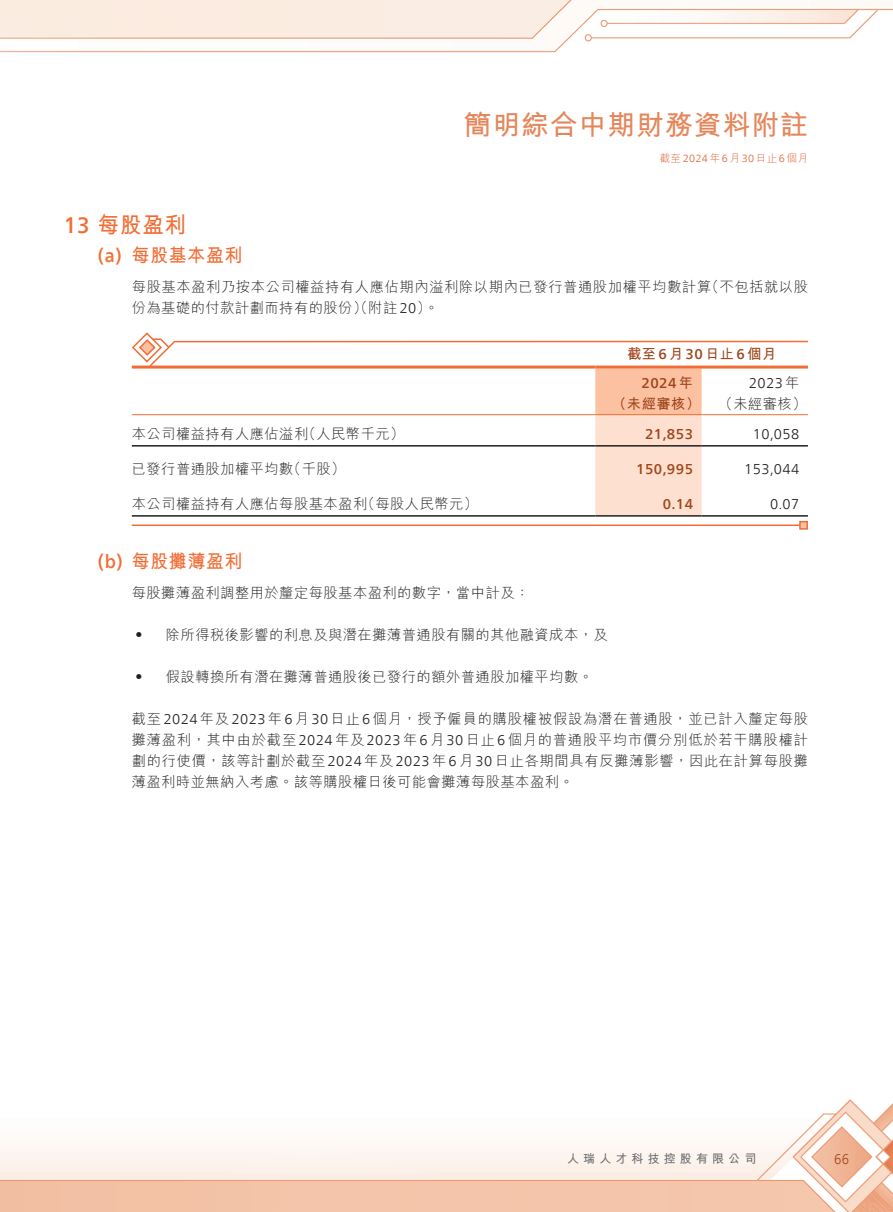
<style>
.page{position:relative;width:893px;height:1212px;background:#fff}
.page>*{position:absolute;margin:0;border:0;box-sizing:border-box;transform-origin:0 0}
.t1{font:700 27.75px "M Hei HK";letter-spacing:.035em;color:#e5865b}
._3__標題{font:700 22.5px "M Hei HK";color:#f26d35;scale:.95 1}
._4__副標題{font:700 18.75px "M Hei HK";letter-spacing:.04em;color:#f26d35;scale:.95 1}
._4__副標題-2{font:500 18.75px "Frutiger Neue LT Com";color:#f26d35;scale:.95 1}
._1__內文{font:300 14.25px/21px "M Hei HK";letter-spacing:.035em;color:#231f20}
._1__內文-2{font:300 14.25px "Frutiger Neue LT Com";letter-spacing:.035em;color:#231f20}
._1__內文-3{font:500 14.25px "Frutiger Neue LT Com";letter-spacing:.035em;color:#a0461d}
._1__內文-4{font:700 14.25px "M Hei HK";letter-spacing:.035em;color:#a0461d}
.t2{font:300 14.25px "Frutiger Neue LT Com";color:#a0461d;scale:.9 1}
.t3{font:700 12px "M Hei HK";letter-spacing:.345em;color:#6c6d70}
.t4{font:300 10.5px "M Hei HK";color:#db6230}
.s1{font-family:"Frutiger Neue LT Com";font-weight:500}
.s2{font-family:"Frutiger Neue LT Com"}
.s3{font-family:"M Hei HK"}
.s4{font-family:"M Hei HK";font-weight:700}
</style>
<div class="page">
<img style="left:1px;top:0;width:892px;height:1212px">
<svg style="left:131px;top:331px;width:678px;height:184px"></svg>
<hr style="left:132px;top:366px;width:463px;height:3px;background:#f26d35">
<hr style="left:595px;top:366px;width:213px;height:3px;background:#f26d35">
<hr style="left:132px;top:414px;width:463px;height:1px;background:#f26d35">
<hr style="left:595px;top:414px;width:107px;height:1px;background:#f26d35">
<hr style="left:702px;top:414px;width:106px;height:1px;background:#f26d35">
<hr style="left:132px;top:445px;width:463px;height:2px;background:#231f20">
<hr style="left:595px;top:445px;width:107px;height:2px;background:#231f20">
<hr style="left:702px;top:445px;width:106px;height:2px;background:#231f20">
<hr style="left:132px;top:515px;width:463px;height:2px;background:#231f20">
<hr style="left:595px;top:515px;width:107px;height:2px;background:#231f20">
<hr style="left:702px;top:515px;width:106px;height:2px;background:#231f20">
<hr style="left:132px;top:524px;width:673px;height:2px;background:#f26d35">
<div style="left:799px;top:521px;width:9px;height:9px;background:#fbc1a0;border:2px solid #f26d35"></div>
<p class="_3__標題" style="left:64px;top:208px;width:130px"><span class="s1">13</span> 每股盈利</p>
<p class="_4__副標題" style="left:132px;top:242px;width:118px">每股基本盈利</p>
<p class="_4__副標題-2" style="left:98px;top:244px;width:27px">a( )</p>
<h1 class="t1" style="left:464px;top:104px;width:346px">簡明綜合中期財務資料附註</h1>
<p class="t4" style="left:660px;top:152px;width:150px">截至<span class="s2">2024</span>年<span class="s2">6</span>月<span class="s2">30</span>日止<span class="s2">6</span>個月</p>
<p class="_1__內文" style="left:705px;top:276px;width:105px">（不包括就以股</p>
<p class="_1__內文" style="left:132px;top:276px;width:581px">每股基本盈利乃按本公司權益持有人應佔期內溢利除以期內已發行普通股加權平均數計算份為基礎的付款計劃而持有的股份）（附註<span class="s2">20</span> 。(</p>
<p class="_1__內文-4" style="left:627px;top:344px;width:151px">截至<span class="s1">6</span>月<span class="s1">30</span>日止<span class="s1">6</span>個月</p>
<p class="_1__內文-2" style="left:749px;top:374px;width:52px">2023 <span class="s3">年</span></p>
<p class="_1__內文-3" style="left:641px;top:374px;width:53px">2024<span class="s4">年</span></p>
<p class="_1__內文-4" style="left:612px;top:393px;width:90px">（未經審核）</p>
<p class="_1__內文" style="left:719px;top:393px;width:89px">（未經審核(</p>
<p class="_1__內文" style="left:302px;top:423px;width:104px">（人民幣千元(</p>
<p class="_1__內文" style="left:132px;top:423px;width:178px">本公司權益持有人應佔溢利</p>
<p class="_1__內文-3" style="left:645px;top:425px;width:50px">21,853</p>
<p class="_1__內文-2" style="left:753px;top:425px;width:48px">10,058</p>
<p class="_1__內文" style="left:287px;top:458px;width:60px">（千股(</p>
<p class="_1__內文" style="left:132px;top:458px;width:163px">已發行普通股加權平均數</p>
<p class="_1__內文-3" style="left:636px;top:461px;width:58px">150,995</p>
<p class="_1__內文-2" style="left:744px;top:461px;width:57px">153,044</p>
<p class="_1__內文" style="left:361px;top:493px;width:119px">（每股人民幣元(</p>
<p class="_1__內文" style="left:132px;top:493px;width:237px">本公司權益持有人應佔每股基本盈利</p>
<p class="_1__內文-3" style="left:663px;top:495px;width:32px">0.14</p>
<p class="_1__內文-2" style="left:770px;top:495px;width:31px">0.07</p>
<p class="_4__副標題-2" style="left:98px;top:550px;width:28px">b( )</p>
<p class="_4__副標題" style="left:132px;top:547px;width:118px">每股攤薄盈利</p>
<p class="_1__內文" style="left:132px;top:582px;width:399px">每股攤薄盈利調整用於釐定每股基本盈利的數字，當中計及：</p>
<p class="_1__內文" style="left:166px;top:624px;width:443px">除所得稅後影響的利息及與潛在攤薄普通股有關的其他融資成本，及</p>
<p class="_1__內文" style="left:132px;top:624px;width:16px">‧</p>
<p class="_1__內文" style="left:166px;top:666px;width:429px">假設轉換所有潛在攤薄普通股後已發行的額外普通股加權平均數。</p>
<p class="_1__內文" style="left:132px;top:666px;width:16px">‧</p>
<p class="_1__內文" style="left:132px;top:708px;width:678px;text-align:justify">截至<span class="s2">2024</span>年及<span class="s2">2023</span>年<span class="s2">6</span>月<span class="s2">30</span>日止<span class="s2">6</span>個月，授予僱員的購股權被假設為潛在普通股，並已計入釐定每股攤薄盈利，其中由於截至<span class="s2">2024</span>年及<span class="s2">2023</span>年<span class="s2">6</span>月<span class="s2">30</span>日止<span class="s2">6</span>個月的普通股平均市價分別低於若干購股權計劃的行使價，該等計劃於截至<span class="s2">2024</span>年及<span class="s2">2023</span>年<span class="s2">6</span>月<span class="s2">30</span>日止各期間具有反攤薄影響，因此在計算每股攤薄盈利時並無納入考慮。該等購股權日後可能會攤薄每股基本盈利。</p>
<p class="t3" style="left:567px;top:1150px;width:191px">人瑞人才科技控股有限公司</p>
<p class="t2" style="left:834px;top:1150px;width:18px">66</p>
</div>
